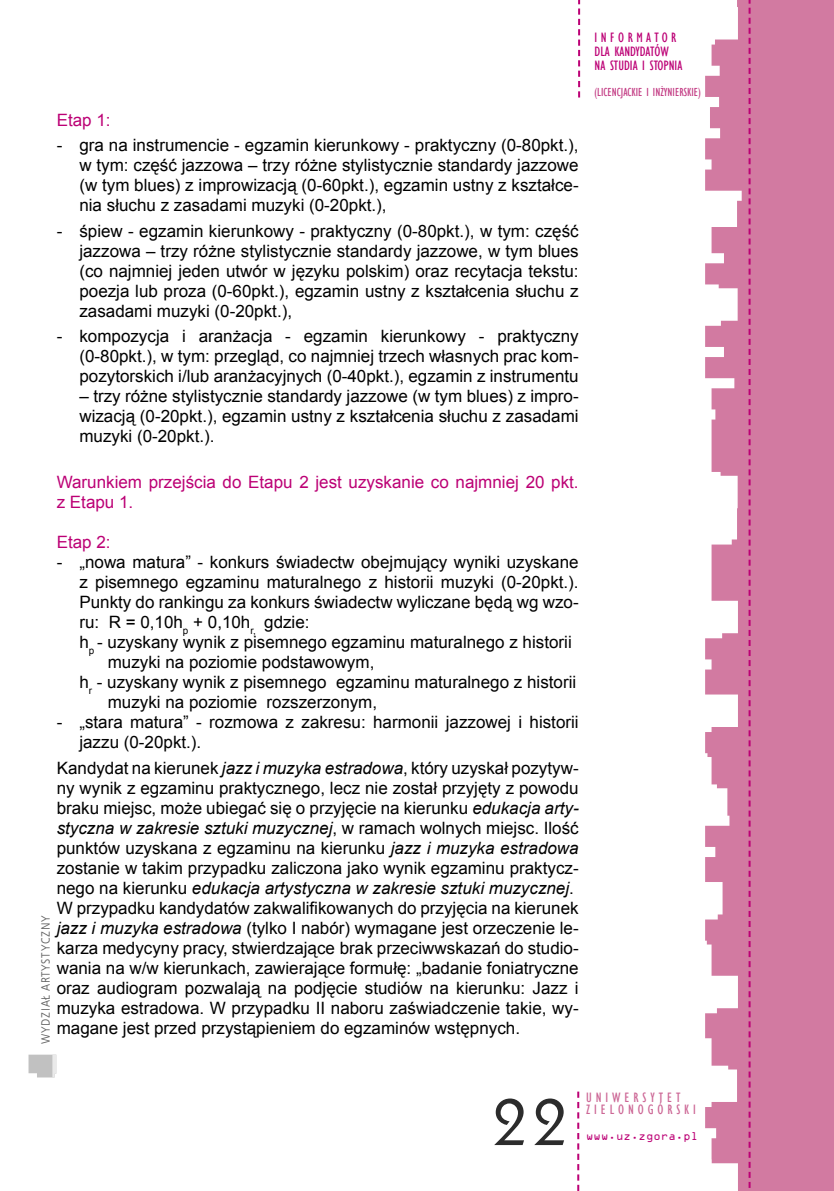
<style>
.page{position:relative;width:834px;height:1191px;background:#fff}
.page>*{position:absolute;margin:0;border:0;box-sizing:border-box;transform-origin:0 0}
.t1{font:72px "Geometric 231 BT Roman C";color:#2c2c2c}
.t2{font:17px/20px "Arial";color:#000;text-align:justify}
.t3{font:17px/20px "Arial";color:#bc0075}
.t4{font:condensed 14px/14px "Gill Sans";color:#bc0075}
.t5{font:condensed 14px/12px "Gill Sans";letter-spacing:.28em;color:#cc6695}
.t6{font:condensed 12px "Gill Sans";color:#c33c84}
.t7{font:12px "EFN Bureau OT";letter-spacing:.08em;color:#636363}
.t8{font:12px "OCRA Extended";letter-spacing:.02em;color:#bc0075}
.s1{font-style:italic}
</style>
<div class="page">
<svg style="left:578px;top:0;width:2px;height:97px"></svg>
<svg style="left:577px;top:1091px;width:2px;height:100px"></svg>
<svg style="left:705px;top:0;width:128px;height:1191px;background:#d688ab"></svg>
<svg style="left:748px;top:0;width:2px;height:1191px;background:#c8458e"></svg>
<svg style="left:29px;top:1054px;width:27px;height:23px"></svg>
<p class="t3" style="left:57px;top:110px;width:55px">Etap 1:</p>
<p class="t2" style="left:79px;top:135px;width:500px;text-indent:-23px">- gra na instrumencie - egzamin kierunkowy - praktyczny (0-80pkt.), w tym: część jazzowa – trzy różne stylistycznie standardy jazzowe (w tym blues) z improwizacją (0-60pkt.), egzamin ustny z kształce&shy;nia słuchu z zasadami muzyki (0-20pkt.),</p>
<p class="t2" style="left:79px;top:221px;width:500px;text-indent:-23px">- śpiew - egzamin kierunkowy - praktyczny (0-80pkt.), w tym: część jazzowa – trzy różne stylistycznie standardy jazzowe, w tym blues (co najmniej jeden utwór w języku polskim) oraz recytacja tekstu: poezja lub proza (0-60pkt.), egzamin ustny z kształcenia słuchu z zasadami muzyki (0-20pkt.),</p>
<p class="t2" style="left:79px;top:326px;width:500px;text-indent:-23px">- kompozycja i aranżacja - egzamin kierunkowy - praktyczny (0-80pkt.), w tym: przegląd, co najmniej trzech własnych prac kom&shy;pozytorskich i/lub aranżacyjnych (0-40pkt.), egzamin z instrumentu</p>
<p class="t2" style="left:79px;top:386px;width:500px">– trzy różne stylistycznie standardy jazzowe (w tym blues) z impro&shy;wizacją (0-20pkt.), egzamin ustny z kształcenia słuchu z zasadami muzyki (0-20pkt.).</p>
<p class="t3" style="left:57px;top:472px;width:523px">Warunkiem przejścia do Etapu 2 jest uzyskanie co najmniej 20 pkt. z Etapu 1.</p>
<p class="t3" style="left:57px;top:532px;width:55px">Etap 2:</p>
<p class="t2" style="left:57px;top:552px;width:523px">- „nowa matura” - konkurs świadectw obejmujący wyniki uzyskane</p>
<p class="t2" style="left:79px;top:572px;width:500px">z pisemnego egzaminu maturalnego z historii muzyki (0-20pkt.).</p>
<p class="t2" style="left:79px;top:592px;width:500px">Punkty do rankingu za konkurs świadectw wyliczane będą wg wzo-</p>
<p class="t2" style="left:79px;top:612px;width:232px">ru: R = 0,10h<sub>p</sub> + 0,10h<sub>r,</sub> gdzie:</p>
<p class="t2" style="left:79px;top:632px;width:493px">h<sub>p</sub> - uzyskany wynik z pisemnego egzaminu maturalnego z historii</p>
<p class="t2" style="left:108px;top:652px;width:268px">muzyki na poziomie podstawowym,</p>
<p class="t2" style="left:79px;top:672px;width:498px">h<sub>r</sub> - uzyskany wynik z pisemnego egzaminu maturalnego z historii</p>
<p class="t2" style="left:108px;top:692px;width:271px">muzyki na poziomie rozszerzonym,</p>
<p class="t2" style="left:79px;top:712px;width:500px;text-indent:-23px">- „stara matura” - rozmowa z zakresu: harmonii jazzowej i historii jazzu (0-20pkt.).</p>
<p class="t2" style="left:57px;top:758px;width:523px;text-align:left">Kandydat na kierunek <span class="s1">jazz i muzyka estradowa</span>, który uzyskał pozytyw&shy;ny wynik z egzaminu praktycznego, lecz nie został przyjęty z powodu braku miejsc, może ubiegać się o przyjęcie na kierunku <span class="s1">edukacja arty&shy;styczna w zakresie sztuki muzycznej</span>, w ramach wolnych miejsc. Ilość punktów uzyskana z egzaminu na kierunku <span class="s1">jazz i muzyka estradowa </span>zostanie w takim przypadku zaliczona jako wynik egzaminu praktycz&shy;nego na kierunku <span class="s1">edukacja artystyczna w zakresie sztuki muzycznej</span>.<br>W przypadku kandydatów zakwalifikowanych do przyjęcia na kierunek <span class="s1">jazz i muzyka estradowa</span> (tylko I nabór) wymagane jest orzeczenie le&shy;karza medycyny pracy, stwierdzające brak przeciwwskazań do studio&shy;wania na w/w kierunkach, zawierające formułę: „badanie foniatryczne oraz audiogram pozwalają na podjęcie studiów na kierunku: Jazz i muzyka estradowa. W przypadku II naboru zaświadczenie takie, wy&shy;magane jest przed przystąpieniem do egzaminów wstępnych.</p>
<p class="t7" style="left:39px;top:1044px;width:131px;rotate:-90deg">WYDZIAŁ ARTYSTYCZNY</p>
<p class="t4" style="left:594px;top:30px;width:89px">INFORMATOR<br>DLA KANDYDATÓW<br>NA STUDIA I STOPNIA</p>
<p class="t6" style="left:594px;top:85px;width:108px">(LICENCJACKIE I INŻYNIERSKIE)</p>
<h1 class="t1" style="left:490px;top:1073px;width:82px">22</h1>
<p class="t5" style="left:586px;top:1091px;width:111px">UNIWERSYTET<br>ZIELONOGÓRSKI</p>
<p class="t8" style="left:586px;top:1129px;width:114px">www.uz.zgora.pl</p>
</div>
